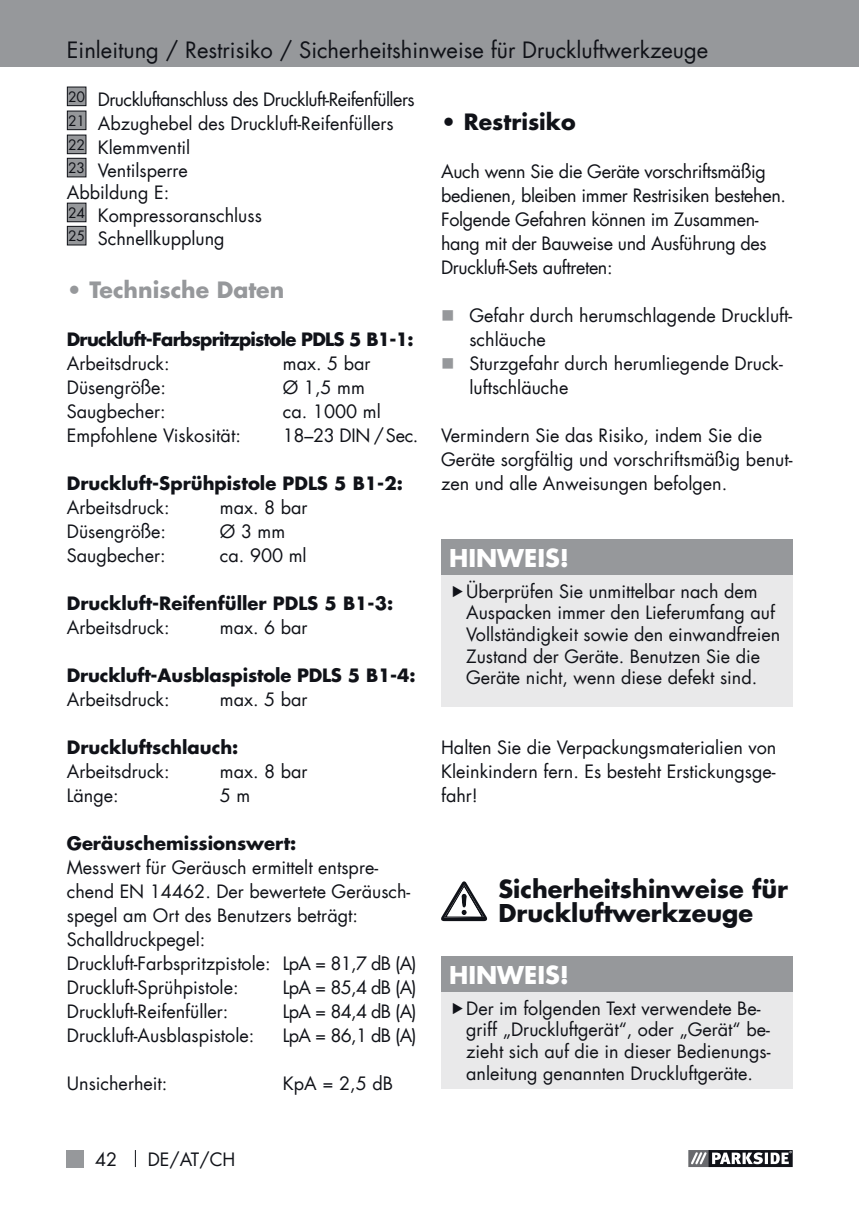
<style>
.page{position:relative;width:859px;height:1210px;background:#fff}
.page>*{position:absolute;margin:0;border:0;box-sizing:border-box;transform-origin:0 0}
.t1{font:700 24px/24px "Futura LT";color:#101218}
.t2{font:700 24px "Futura LT";color:#fff}
.t3{font:22px "Futura LT";color:#101218}
.t4{font:700 22px "Futura LT";color:#96989b}
.t5{font:700 22px "Futura LT";color:#101218}
.t6{font:18px/24px "Futura LT";color:#101218}
.t7{font:18px/24px "Futura LT";letter-spacing:-.02em;color:#101218}
.t8{font:700 18px "Futura LT";color:#101218}
.t9{font:700 18px "Futura LT";letter-spacing:-.04em;color:#101218}
</style>
<div class="page">
<div style="left:0;top:0;width:859px;height:67px;background:#96989b"></div>
<svg style="left:688px;top:1150px;width:104px;height:17px"></svg>
<div style="left:67px;top:1150px;width:17px;height:17px;background:#96989b"></div>
<svg style="left:135px;top:1150px;width:1px;height:17px"></svg>
<div style="left:67px;top:87px;width:19px;height:19px;background:#96989b"></div>
<div style="left:67px;top:87px;width:19px;height:19px;border:1px solid #101218"></div>
<div style="left:67px;top:111px;width:19px;height:19px;background:#96989b"></div>
<div style="left:67px;top:111px;width:19px;height:19px;border:1px solid #101218"></div>
<div style="left:67px;top:135px;width:19px;height:19px;background:#96989b"></div>
<div style="left:67px;top:135px;width:19px;height:19px;border:1px solid #101218"></div>
<div style="left:67px;top:158px;width:19px;height:19px;background:#96989b"></div>
<div style="left:67px;top:158px;width:19px;height:19px;border:1px solid #101218"></div>
<div style="left:67px;top:203px;width:19px;height:19px;background:#96989b"></div>
<div style="left:67px;top:203px;width:19px;height:19px;border:1px solid #101218"></div>
<div style="left:67px;top:226px;width:19px;height:19px;background:#96989b"></div>
<div style="left:67px;top:226px;width:19px;height:19px;border:1px solid #101218"></div>
<div style="left:441px;top:539px;width:351px;height:36px;background:#96989b"></div>
<div style="left:441px;top:575px;width:351px;height:131px;background:#e9e9ea"></div>
<svg style="left:441px;top:881px;width:46px;height:40px"></svg>
<div style="left:441px;top:956px;width:351px;height:36px;background:#96989b"></div>
<div style="left:441px;top:992px;width:351px;height:96px;background:#e9e9ea"></div>
<p class="t3" style="left:67px;top:36px;width:643px">Einleitung / Restrisiko / Sicherheitshinweise für Druckluftwerkzeuge</p>
<p class="t6" style="left:67px;top:88px;width:349px;line-height:23.2px"><sup>20</sup> Druckluftanschluss des Druckluft-Reifenfüllers<br><sup>21</sup> Abzughebel des Druckluft-Reifenfüllers<br><sup>22</sup> Klemmventil<br><sup>23</sup> Ventilsperre<br>Abbildung E:<br><sup>24</sup> Kompressoranschluss<br><sup>25</sup> Schnellkupplung</p>
<p class="t4" style="left:67px;top:275px;width:219px">• Technische Daten</p>
<p class="t9" style="left:67px;top:327px;width:348px">Druckluft-Farbspritzpistole PDLS 5 B1-1:</p>
<p class="t6" style="left:67px;top:352px;width:104px">Arbeitsdruck:</p>
<p class="t6" style="left:283px;top:352px;width:89px">max. 5 bar</p>
<p class="t6" style="left:67px;top:376px;width:101px">Düsengröße:</p>
<p class="t6" style="left:283px;top:376px;width:83px">Ø 1,5 mm</p>
<p class="t6" style="left:67px;top:400px;width:100px">Saugbecher:</p>
<p class="t6" style="left:283px;top:400px;width:99px">ca. 1000 ml</p>
<p class="t6" style="left:67px;top:424px;width:176px">Empfohlene Viskosität:</p>
<p class="t7" style="left:283px;top:424px;width:137px">18–23 DIN / Sec.</p>
<p class="t8" style="left:67px;top:471px;width:337px">Druckluft-Sprühpistole PDLS 5 B1-2:</p>
<p class="t6" style="left:67px;top:496px;width:104px">Arbeitsdruck:</p>
<p class="t6" style="left:220px;top:496px;width:89px">max. 8 bar</p>
<p class="t6" style="left:67px;top:520px;width:101px">Düsengröße:</p>
<p class="t6" style="left:220px;top:520px;width:67px">Ø 3 mm</p>
<p class="t6" style="left:67px;top:544px;width:100px">Saugbecher:</p>
<p class="t6" style="left:220px;top:544px;width:88px">ca. 900 ml</p>
<p class="t8" style="left:67px;top:591px;width:328px">Druckluft-Reifenfüller PDLS 5 B1-3:</p>
<p class="t6" style="left:67px;top:616px;width:104px">Arbeitsdruck:</p>
<p class="t6" style="left:220px;top:616px;width:89px">max. 6 bar</p>
<p class="t8" style="left:67px;top:663px;width:350px">Druckluft-Ausblaspistole PDLS 5 B1-4:</p>
<p class="t6" style="left:67px;top:688px;width:104px">Arbeitsdruck:</p>
<p class="t6" style="left:220px;top:688px;width:89px">max. 5 bar</p>
<p class="t8" style="left:67px;top:735px;width:173px">Druckluftschlauch:</p>
<p class="t6" style="left:67px;top:760px;width:104px">Arbeitsdruck:</p>
<p class="t6" style="left:220px;top:760px;width:89px">max. 8 bar</p>
<p class="t6" style="left:67px;top:784px;width:53px">Länge:</p>
<p class="t6" style="left:220px;top:784px;width:32px">5 m</p>
<p class="t8" style="left:67px;top:831px;width:231px">Geräuschemissionswert:</p>
<p class="t6" style="left:67px;top:856px;width:351px">Messwert für Geräusch ermittelt entspre&shy;chend EN 14462. Der bewertete Geräusch&shy;spegel am Ort des Benutzers beträgt:<br>Schalldruckpegel:<br>Druckluft-Farbspritzpistole: LpA = 81,7 dB (A)<br>Druckluft-Sprühpistole:</p>
<p class="t6" style="left:283px;top:976px;width:135px">LpA = 85,4 dB (A)</p>
<p class="t6" style="left:67px;top:1000px;width:163px">Druckluft-Reifenfüller:</p>
<p class="t6" style="left:283px;top:1000px;width:135px">LpA = 84,4 dB (A)</p>
<p class="t6" style="left:67px;top:1024px;width:189px">Druckluft-Ausblaspistole:</p>
<p class="t6" style="left:283px;top:1024px;width:135px">LpA = 86,1 dB (A)</p>
<p class="t6" style="left:67px;top:1072px;width:102px">Unsicherheit:</p>
<p class="t6" style="left:283px;top:1072px;width:112px">KpA = 2,5 dB</p>
<p class="t6" style="left:95px;top:1147px;width:24px">42</p>
<p class="t6" style="left:148px;top:1147px;width:89px">DE/AT/CH</p>
<p class="t5" style="left:441px;top:107px;width:136px">• Restrisiko</p>
<p class="t7" style="left:441px;top:160px;width:346px">Auch wenn Sie die Geräte vorschriftsmäßig bedienen, bleiben immer Restrisiken bestehen.<br>Folgende Gefahren können im Zusammen&shy;hang mit der Bauweise und Ausführung des Druckluft-Sets auftreten:</p>
<p class="t6" style="left:469px;top:304px;width:324px">Gefahr durch herumschlagende Druckluft&shy;schläuche<br>Sturzgefahr durch herumliegende Druck&shy;luftschläuche</p>
<p class="t6" style="left:441px;top:424px;width:353px">Vermindern Sie das Risiko, indem Sie die<br>Geräte sorgfältig und vorschriftsmäßig benut&shy;zen und alle Anweisungen befolgen.</p>
<h1 class="t2" style="left:449px;top:542px;width:121px">HINWEIS!</h1>
<p class="t6" style="left:466px;top:580px;width:316px;line-height:21.6px">Überprüfen Sie unmittelbar nach dem Auspacken immer den Lieferumfang auf Vollständigkeit sowie den einwandfreien Zustand der Geräte. Benutzen Sie die Geräte nicht, wenn diese defekt sind.</p>
<p class="t6" style="left:441px;top:736px;width:337px;text-align:justify">Halten Sie die Verpackungsmaterialien von Kleinkindern fern. Es besteht Erstickungsge&shy;fahr!</p>
<h1 class="t1" style="left:498px;top:877px;width:291px">Sicherheitshinweise für<br>Druckluftwerkzeuge</h1>
<h1 class="t2" style="left:449px;top:959px;width:121px">HINWEIS!</h1>
<p class="t6" style="left:466px;top:997px;width:306px;line-height:21.6px">Der im folgenden Text verwendete Be&shy;griff „Druckluftgerät“, oder „Gerät“ be&shy;zieht sich auf die in dieser Bedienungs&shy;anleitung genannten Druckluftgeräte.</p>
</div>
